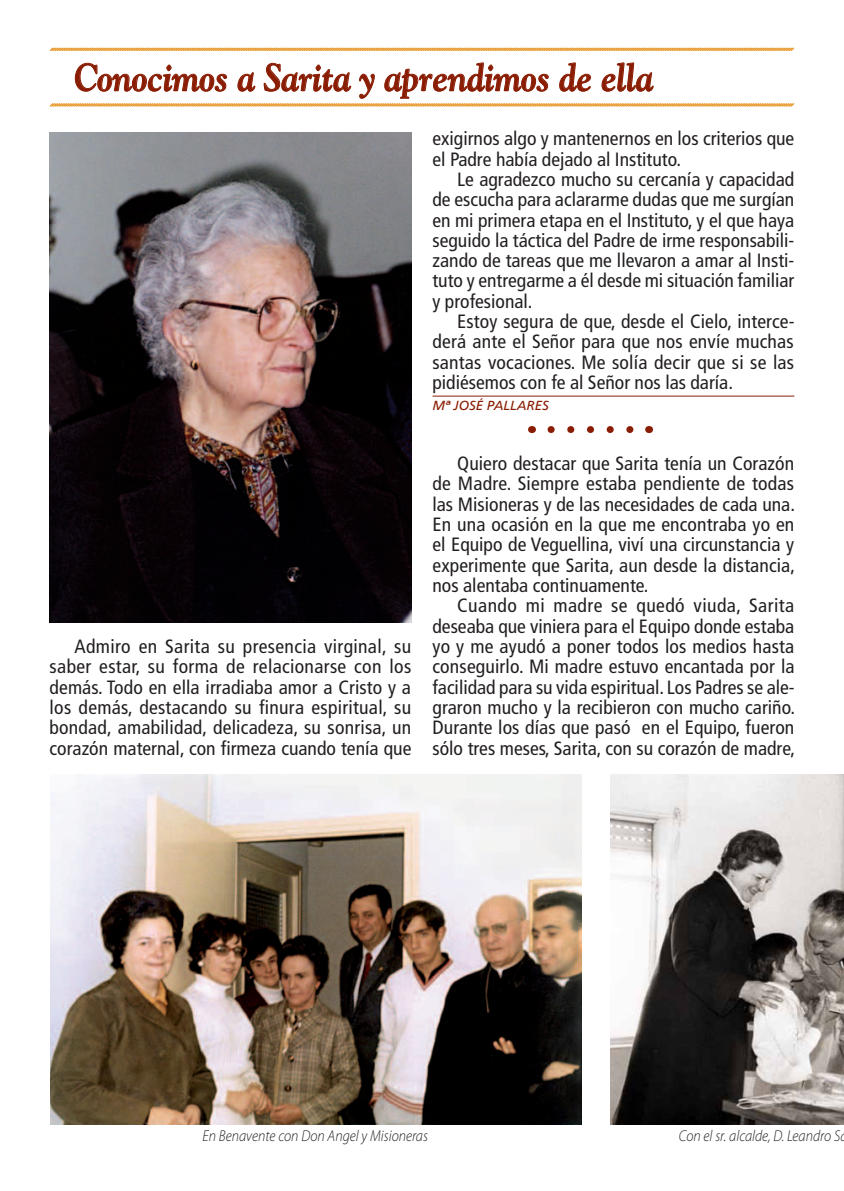
<style>
.page{position:relative;width:844px;height:1191px;background:#fff}
.page>*{position:absolute;margin:0;border:0;box-sizing:border-box;transform-origin:0 0}
.t1{font:italic 700 38.5px "Goudy Std";color:#891c02;scale:.9 1}
.t2{font:condensed 19.25px/20.3px "Frutiger LT Std";color:#231f20;text-align:justify}
.t3{font:italic 300 15.75px "Myriad Pro";color:#231f20;scale:.9 1}
.t4{font:italic 13.12px "Frutiger LT Std";color:#891c02}
</style>
<div class="page">
<svg style="left:551px;top:426px;width:83px;height:7px"></svg>
<img style="left:610px;top:774px;width:233px;height:350px">
<img style="left:51px;top:774px;width:530px;height:350px">
<hr style="left:432px;top:396px;width:362px;height:1px;background:#891c02">
<img style="left:50px;top:132px;width:361px;height:491px">
<svg style="left:49px;top:47px;width:745px;height:4px;background:#eeb972"></svg>
<svg style="left:49px;top:62px;width:745px;height:45px"></svg>
<h1 class="t1" style="left:74px;top:53px;width:644px">Conocimos a Sarita y aprendimos de ella</h1>
<p class="t2" style="left:50px;top:636px;width:363px;text-indent:25px">Admiro en Sarita su presencia virginal, su saber estar, su forma de relacionarse con los demás. Todo en ella irradiaba amor a Cristo y a los demás, destacando su finura espiritual, su bondad, amabilidad, delicadeza, su sonrisa, un corazón maternal, con firmeza cuando tenía que</p>
<p class="t2" style="left:432px;top:129px;width:363px">exigirnos algo y mantenernos en los criterios que el Padre había dejado al Instituto.</p>
<p class="t2" style="left:432px;top:169px;width:363px;text-indent:25px">Le agradezco mucho su cercanía y capacidad de escucha para aclararme dudas que me surgían en mi primera etapa en el Instituto, y el que haya seguido la táctica del Padre de irme responsabili&shy;zando de tareas que me llevaron a amar al Insti&shy;tuto y entregarme a él desde mi situación familiar y profesional.</p>
<p class="t2" style="left:432px;top:311px;width:363px;text-indent:25px">Estoy segura de que, desde el Cielo, interce&shy;derá ante el Señor para que nos envíe muchas santas vocaciones. Me solía decir que si se las pidiésemos con fe al Señor nos las daría.</p>
<p class="t4" style="left:432px;top:398px;width:118px">Mª JOSÉ PALLARES</p>
<p class="t2" style="left:432px;top:453px;width:364px;text-indent:25px">Quiero destacar que Sarita tenía un Corazón de Madre. Siempre estaba pendiente de todas las Misioneras y de las necesidades de cada una.<br>En una ocasión en la que me encontraba yo en el Equipo de Veguellina, viví una circunstancia y experimente que Sarita, aun desde la distancia, nos alentaba continuamente.</p>
<p class="t2" style="left:432px;top:595px;width:364px;text-indent:25px">Cuando mi madre se quedó viuda, Sarita deseaba que viniera para el Equipo donde estaba yo y me ayudó a poner todos los medios hasta conseguirlo. Mi madre estuvo encantada por la facilidad para su vida espiritual. Los Padres se ale&shy;graron mucho y la recibieron con mucho cariño.<br>Durante los días que pasó en el Equipo, fueron sólo tres meses, Sarita, con su corazón de madre,</p>
<p class="t3" style="left:202px;top:1127px;width:252px">En Benavente con Don Angel y Misioneras</p>
<p class="t3" style="left:678px;top:1127px;width:181px">Con el sr. alcalde, D. Leandro S</p>
</div>
